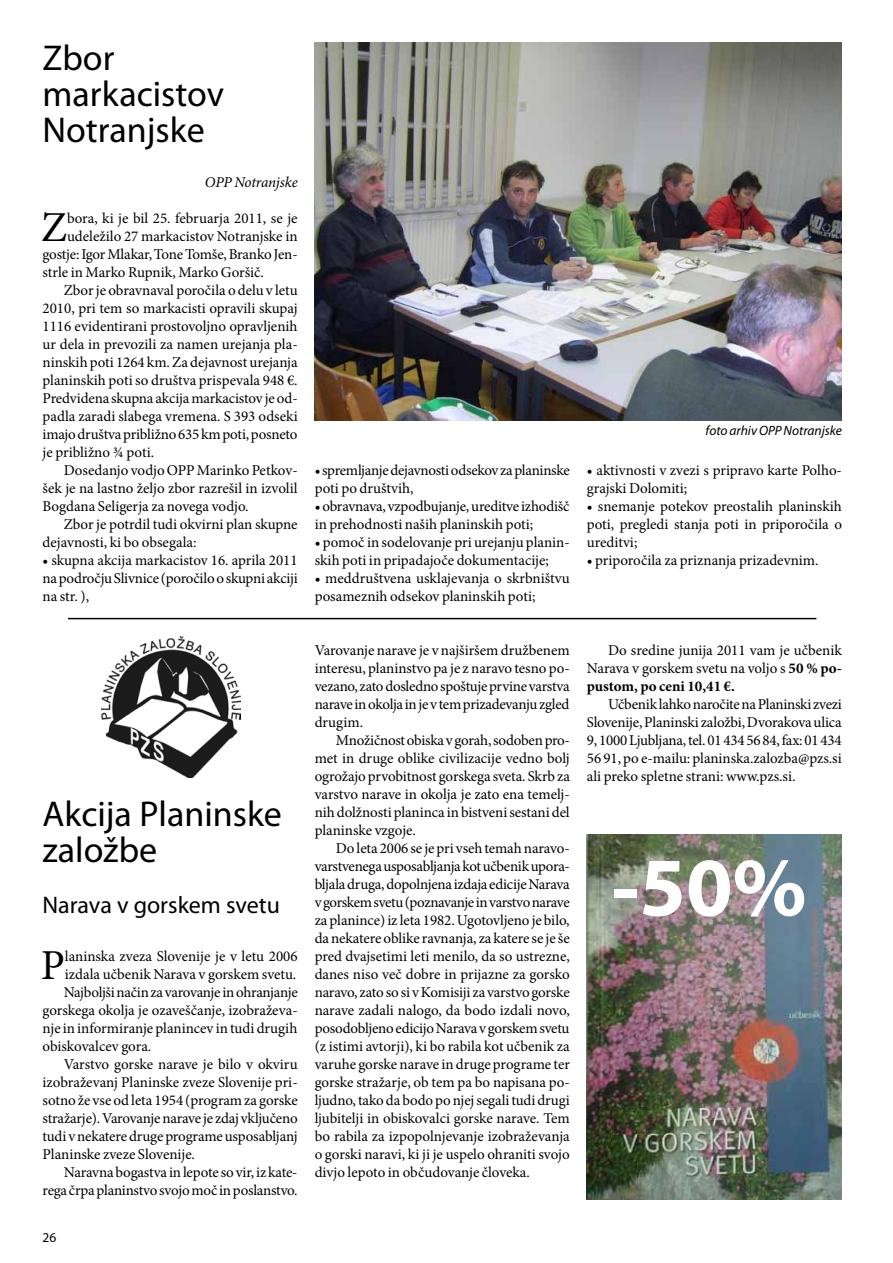
<style>
.page{position:relative;width:893px;height:1263px;background:#fff}
.page>*{position:absolute;margin:0;border:0;box-sizing:border-box;transform-origin:0 0}
.t1{font:700 84px "Myriad Pro";color:#fff}
.t2{font:42.75px "Minion Pro";color:#000}
.t3{font:36px/36px "Myriad Pro";color:#000}
.t4{font:24px "Myriad Pro";color:#000}
.t5{font:15px/18px "Minion Pro";letter-spacing:-.005em;color:#000}
.t6{font:15px "Minion Pro";letter-spacing:-.03em;color:#000}
.t7{font:700 15px "Minion Pro";color:#000}
.t8{font:italic 15px "Minion Pro";letter-spacing:-.015em;color:#000}
.t9{font:italic 13.5px "Myriad Pro";color:#000}
.t10{font:13.5px "Myriad Pro";color:#000}
.s1{font-weight:700}
</style>
<div class="page">
<img style="left:314px;top:42px;width:528px;height:379px">
<hr style="left:68px;top:618px;width:748px;height:1px;background:#000">
<img style="left:102px;top:637px;width:138px;height:140px">
<img style="left:587px;top:835px;width:255px;height:364px">
<p class="t3" style="left:43px;top:39px;width:183px">Zbor markacistov<br>Notranjske</p>
<p class="t8" style="left:205px;top:171px;width:94px">OPP Notranjske</p>
<p class="t2" style="left:41px;top:198px;width:27px">Z</p>
<p class="t5" style="left:67px;top:209px;width:232px">bora, ki je bil 25. februarja 2011, se je</p>
<p class="t5" style="left:67px;top:227px;width:232px">udeležilo 27 markacistov Notranjske in</p>
<p class="t5" style="left:43px;top:245px;width:257px">gostje: Igor Mlakar, Tone Tomše, Branko Jen-</p>
<p class="t5" style="left:43px;top:263px;width:223px">strle in Marko Rupnik, Marko Goršič.</p>
<p class="t5" style="left:64px;top:281px;width:235px">Zbor je obravnaval poročila o delu v letu</p>
<p class="t5" style="left:43px;top:299px;width:257px">2010, pri tem so markacisti opravili skupaj</p>
<p class="t5" style="left:43px;top:317px;width:257px">1116 evidentirani prostovoljno opravljenih</p>
<p class="t5" style="left:43px;top:335px;width:257px">ur dela in prevozili za namen urejanja pla-</p>
<p class="t5" style="left:43px;top:353px;width:257px">ninskih poti 1264 km. Za dejavnost urejanja</p>
<p class="t5" style="left:43px;top:371px;width:257px">planinskih poti so društva prispevala 948 €.</p>
<p class="t5" style="left:43px;top:389px;width:257px">Predvidena skupna akcija markacistov je od-</p>
<p class="t5" style="left:43px;top:407px;width:257px">padla zaradi slabega vremena. S 393 odseki</p>
<p class="t5" style="left:43px;top:425px;width:256px">imajo društva približno 635 km poti, posneto</p>
<p class="t5" style="left:43px;top:443px;width:113px">je približno ¾ poti.</p>
<p class="t5" style="left:64px;top:461px;width:235px">Dosedanjo vodjo OPP Marinko Petkov-</p>
<p class="t5" style="left:43px;top:479px;width:257px">šek je na lastno željo zbor razrešil in izvolil</p>
<p class="t5" style="left:43px;top:497px;width:208px">Bogdana Seligerja za novega vodjo.</p>
<p class="t5" style="left:64px;top:515px;width:235px">Zbor je potrdil tudi okvirni plan skupne</p>
<p class="t5" style="left:43px;top:533px;width:156px">dejavnosti, ki bo obsegala:</p>
<p class="t5" style="left:43px;top:551px;width:257px;text-align:justify">• skupna akcija markacistov 16. aprila 2011 na področju Slivnice (poročilo o skupni akciji na str. ),</p>
<p class="t3" style="left:43px;top:795px;width:241px">Akcija Planinske založbe</p>
<p class="t4" style="left:43px;top:890px;width:239px">Narava v gorskem svetu</p>
<p class="t2" style="left:41px;top:936px;width:26px">P</p>
<p class="t5" style="left:65px;top:947px;width:234px">laninska zveza Slovenije je v letu 2006</p>
<p class="t5" style="left:65px;top:965px;width:233px">izdala učbenik Narava v gorskem svetu.</p>
<p class="t5" style="left:64px;top:983px;width:235px">Najboljši način za varovanje in ohranjanje</p>
<p class="t5" style="left:43px;top:1001px;width:257px">gorskega okolja je ozaveščanje, izobraževa-</p>
<p class="t5" style="left:43px;top:1019px;width:256px">nje in informiranje planincev in tudi drugih</p>
<p class="t5" style="left:43px;top:1037px;width:110px">obiskovalcev gora.</p>
<p class="t5" style="left:64px;top:1055px;width:235px">Varstvo gorske narave je bilo v okviru</p>
<p class="t5" style="left:43px;top:1073px;width:257px">izobraževanj Planinske zveze Slovenije pri-</p>
<p class="t5" style="left:43px;top:1091px;width:257px">sotno že vse od leta 1954 (program za gorske</p>
<p class="t5" style="left:43px;top:1109px;width:257px">stražarje). Varovanje narave je zdaj vključeno</p>
<p class="t5" style="left:43px;top:1127px;width:257px">tudi v nekatere druge programe usposabljanj</p>
<p class="t5" style="left:43px;top:1145px;width:154px">Planinske zveze Slovenije.</p>
<p class="t5" style="left:64px;top:1163px;width:235px">Naravna bogastva in lepote so vir, iz kate-</p>
<p class="t5" style="left:43px;top:1181px;width:257px">rega črpa planinstvo svojo moč in poslanstvo.</p>
<p class="t10" style="left:43px;top:1229px;width:15px">26</p>
<p class="t5" style="left:315px;top:461px;width:257px">• spremljanje dejavnosti odsekov za planinske poti po društvih,</p>
<p class="t5" style="left:315px;top:497px;width:256px">• obravnava, vzpodbujanje, ureditve izhodišč in prehodnosti naših planinskih poti;</p>
<p class="t5" style="left:315px;top:533px;width:257px">• pomoč in sodelovanje pri urejanju planin&shy;skih poti in pripadajoče dokumentacije;</p>
<p class="t5" style="left:315px;top:569px;width:257px">• meddruštvena usklajevanja o skrbništvu posameznih odsekov planinskih poti;</p>
<p class="t5" style="left:315px;top:641px;width:257px">Varovanje narave je v najširšem družbenem</p>
<p class="t5" style="left:315px;top:659px;width:257px">interesu, planinstvo pa je z naravo tesno po-</p>
<p class="t5" style="left:315px;top:677px;width:257px">vezano, zato dosledno spoštuje prvine varstva</p>
<p class="t5" style="left:315px;top:695px;width:256px">narave in okolja in je v tem prizadevanju zgled</p>
<p class="t5" style="left:315px;top:713px;width:50px">drugim.</p>
<p class="t5" style="left:336px;top:731px;width:235px">Množičnost obiska v gorah, sodoben pro-</p>
<p class="t5" style="left:315px;top:749px;width:257px">met in druge oblike civilizacije vedno bolj</p>
<p class="t5" style="left:315px;top:767px;width:257px">ogrožajo prvobitnost gorskega sveta. Skrb za</p>
<p class="t5" style="left:315px;top:785px;width:257px">varstvo narave in okolja je zato ena temelj-</p>
<p class="t5" style="left:315px;top:803px;width:257px">nih dolžnosti planinca in bistveni sestani del</p>
<p class="t5" style="left:315px;top:821px;width:103px">planinske vzgoje.</p>
<p class="t5" style="left:336px;top:839px;width:235px">Do leta 2006 se je pri vseh temah naravo-</p>
<p class="t5" style="left:315px;top:857px;width:257px">varstvenega usposabljanja kot učbenik upora-</p>
<p class="t5" style="left:315px;top:875px;width:257px">bljala druga, dopolnjena izdaja edicije Narava</p>
<p class="t6" style="left:315px;top:892px;width:257px">v gorskem svetu (poznavanje in varstvo narave</p>
<p class="t5" style="left:315px;top:911px;width:256px">za planince) iz leta 1982. Ugotovljeno je bilo,</p>
<p class="t5" style="left:315px;top:929px;width:257px">da nekatere oblike ravnanja, za katere se je še</p>
<p class="t5" style="left:315px;top:947px;width:257px">pred dvajsetimi leti menilo, da so ustrezne,</p>
<p class="t5" style="left:315px;top:965px;width:257px">danes niso več dobre in prijazne za gorsko</p>
<p class="t5" style="left:315px;top:983px;width:257px">naravo, zato so si v Komisiji za varstvo gorske</p>
<p class="t5" style="left:315px;top:1001px;width:257px">narave zadali nalogo, da bodo izdali novo,</p>
<p class="t5" style="left:315px;top:1019px;width:256px">posodobljeno edicijo Narava v gorskem svetu</p>
<p class="t5" style="left:315px;top:1037px;width:257px">(z istimi avtorji), ki bo rabila kot učbenik za</p>
<p class="t5" style="left:315px;top:1055px;width:257px">varuhe gorske narave in druge programe ter</p>
<p class="t5" style="left:315px;top:1073px;width:257px">gorske stražarje, ob tem pa bo napisana po-</p>
<p class="t5" style="left:315px;top:1091px;width:257px">ljudno, tako da bodo po njej segali tudi drugi</p>
<p class="t5" style="left:315px;top:1109px;width:257px">ljubitelji in obiskovalci gorske narave. Tem</p>
<p class="t5" style="left:315px;top:1127px;width:257px">bo rabila za izpopolnjevanje izobraževanja</p>
<p class="t5" style="left:315px;top:1145px;width:257px">o gorski naravi, ki ji je uspelo ohraniti svojo</p>
<p class="t5" style="left:315px;top:1163px;width:217px">divjo lepoto in občudovanje človeka.</p>
<p class="t9" style="left:705px;top:422px;width:138px">foto arhiv OPP Notranjske</p>
<p class="t5" style="left:587px;top:461px;width:257px">• aktivnosti v zvezi s pripravo karte Polho&shy;grajski Dolomiti;</p>
<p class="t5" style="left:587px;top:497px;width:257px;text-align:justify">• snemanje potekov preostalih planinskih poti, pregledi stanja poti in priporočila o ureditvi;</p>
<p class="t5" style="left:587px;top:551px;width:233px">• priporočila za priznanja prizadevnim.</p>
<p class="t5" style="left:608px;top:641px;width:235px">Do sredine junija 2011 vam je učbenik</p>
<p class="t5" style="left:587px;top:659px;width:257px">Narava v gorskem svetu na voljo s <span class="s1">50 % po-</span></p>
<p class="t7" style="left:587px;top:675px;width:150px">pustom, po ceni 10,41 €.</p>
<p class="t5" style="left:608px;top:695px;width:235px">Učbenik lahko naročite na Planinski zvezi</p>
<p class="t5" style="left:587px;top:713px;width:256px">Slovenije, Planinski založbi, Dvorakova ulica</p>
<p class="t5" style="left:587px;top:731px;width:256px">9, 1000 Ljubljana, tel. 01 434 56 84, fax: 01 434</p>
<p class="t5" style="left:587px;top:749px;width:256px">56 91, po e-mailu: planinska.zalozba@pzs.si</p>
<p class="t5" style="left:587px;top:767px;width:210px">ali preko spletne strani: www.pzs.si.</p>
<p class="t1" style="left:612px;top:832px;width:196px">-50%</p>
</div>
